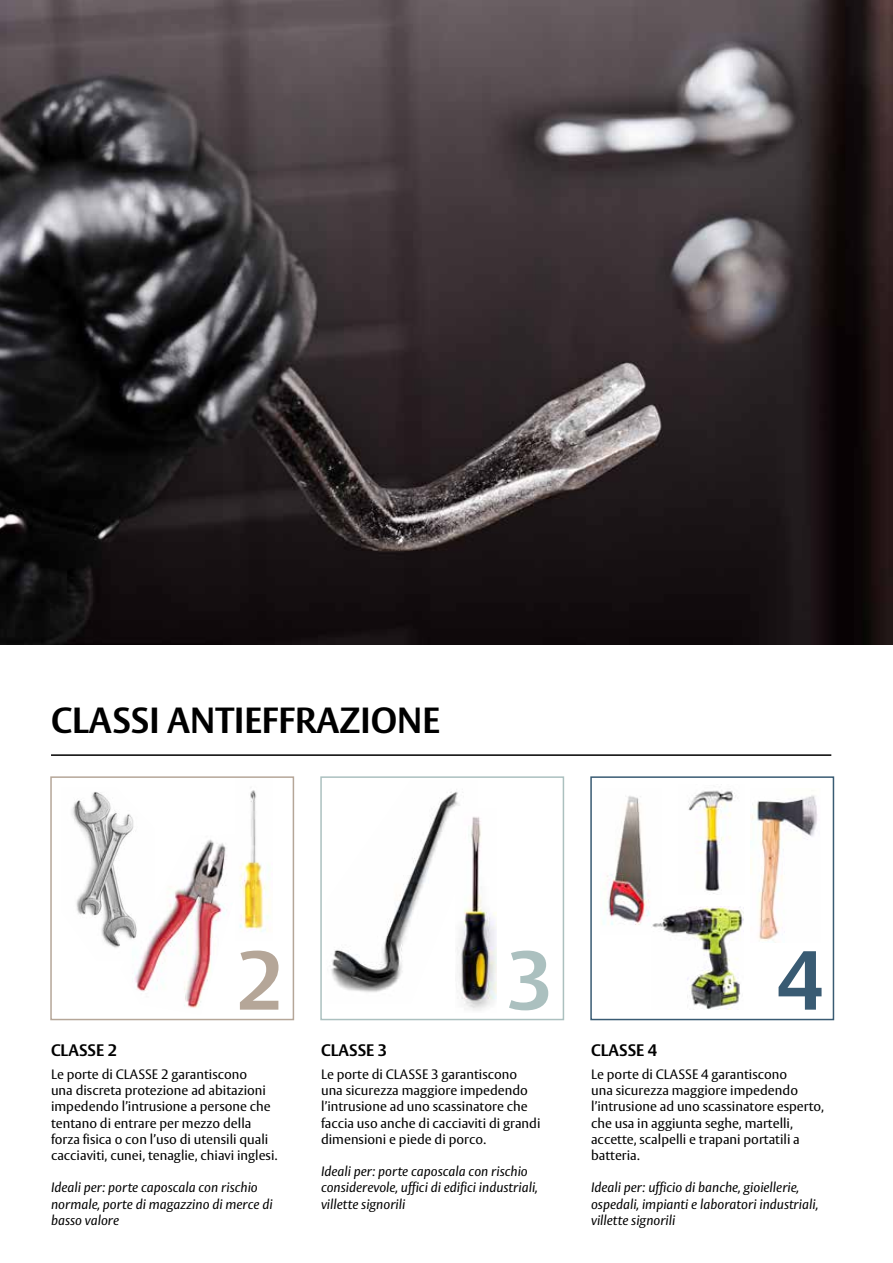
<style>
.page{position:relative;width:893px;height:1263px;background:#fff}
.page>*{position:absolute;margin:0;border:0;box-sizing:border-box;transform-origin:0 0}
.t1{font:700 82.5px "ASSA Vesta";color:#b5a698}
.t2{font:700 82.5px "ASSA Vesta";color:#abc0bf}
.t3{font:700 82.5px "ASSA Vesta";color:#395b73}
.t4{font:700 36px "ASSA Vesta";color:#000}
.t5{font:700 16.5px "ASSA Vesta";color:#000}
.t6{font:13.5px/16.2px "ASSA Vesta";color:#000}
.t7{font:italic 13.5px/16.2px "ASSA Vesta";color:#000}
</style>
<div class="page">
<img style="left:0;top:0;width:893px;height:644px">
<hr style="left:51px;top:754px;width:780px;height:2px;background:#000">
<div style="left:320px;top:776px;width:244px;height:244px;border:2px solid #abc0bf"></div>
<div style="left:590px;top:776px;width:244px;height:244px;border:2px solid #395b73"></div>
<div style="left:50px;top:776px;width:244px;height:244px;border:2px solid #b5a698"></div>
<img style="left:235px;top:778px;width:38px;height:154px">
<img style="left:72px;top:792px;width:62px;height:156px">
<img style="left:121px;top:835px;width:106px;height:173px">
<img style="left:331px;top:791px;width:129px;height:201px">
<img style="left:603px;top:796px;width:47px;height:129px">
<img style="left:688px;top:790px;width:48px;height:104px">
<img style="left:751px;top:795px;width:67px;height:146px">
<img style="left:652px;top:907px;width:91px;height:102px">
<img style="left:456px;top:808px;width:41px;height:202px">
<h2 class="t4" style="left:51px;top:698px;width:390px">CLASSI ANTIEFFRAZIONE</h2>
<p class="t5" style="left:51px;top:1040px;width:68px">CLASSE 2</p>
<h1 class="t1" style="left:237px;top:930px;width:48px">2</h1>
<h1 class="t2" style="left:507px;top:930px;width:48px">3</h1>
<h1 class="t3" style="left:777px;top:930px;width:48px">4</h1>
<p class="t5" style="left:321px;top:1040px;width:68px">CLASSE 3</p>
<p class="t5" style="left:591px;top:1040px;width:68px">CLASSE 4</p>
<p class="t6" style="left:51px;top:1067px;width:228px">Le porte di CLASSE 2 garantiscono<br>una discreta protezione ad abitazioni impedendo l’intrusione a persone che tentano di entrare per mezzo della forza fisica o con l’uso di utensili quali cacciaviti, cunei, tenaglie, chiavi inglesi.</p>
<p class="t7" style="left:51px;top:1180px;width:223px">Ideali per: porte caposcala con rischio normale, porte di magazzino di merce di basso valore</p>
<p class="t6" style="left:321px;top:1067px;width:221px">Le porte di CLASSE 3 garantiscono una sicurezza maggiore impedendo l’intrusione ad uno scassinatore che faccia uso anche di cacciaviti di grandi dimensioni e piede di porco.</p>
<p class="t7" style="left:321px;top:1164px;width:218px">Ideali per: porte caposcala con rischio considerevole, uffici di edifici industriali, villette signorili</p>
<p class="t6" style="left:591px;top:1067px;width:235px">Le porte di CLASSE 4 garantiscono<br>una sicurezza maggiore impedendo l’intrusione ad uno scassinatore esperto, che usa in aggiunta seghe, martelli, accette, scalpelli e trapani portatili a batteria.</p>
<p class="t7" style="left:591px;top:1180px;width:229px">Ideali per: ufficio di banche, gioiellerie, ospedali, impianti e laboratori industriali, villette signorili</p>
</div>
